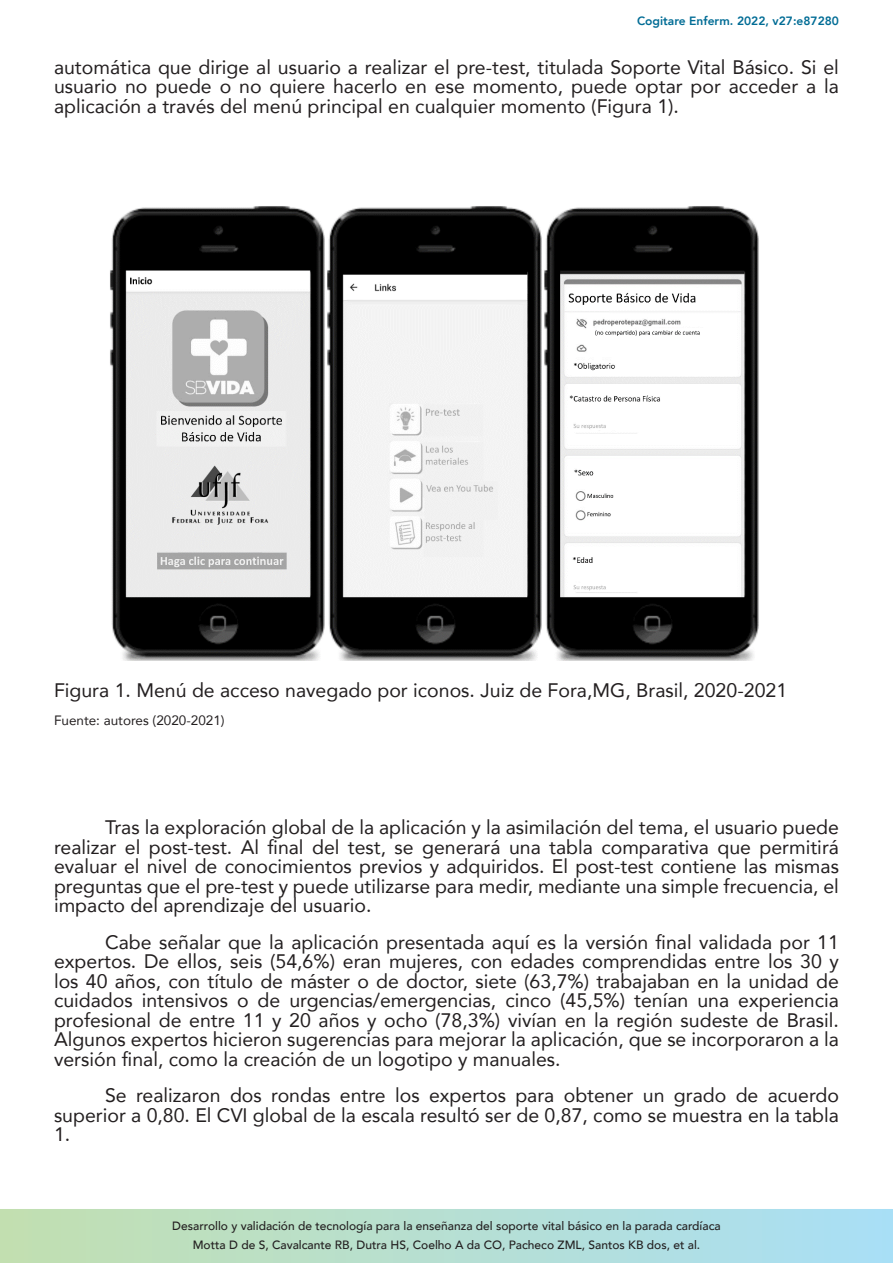
<style>
.page{position:relative;width:893px;height:1263px;background:#fff}
.page>*{position:absolute;margin:0;border:0;box-sizing:border-box;transform-origin:0 0}
.TEXTO{font:19.5px/19.5px "Avenir";color:#231f20;text-align:justify}
.TEXTO-2{font:13.5px "Avenir";color:#231f20}
.t1{font:500 12px/18.6px "Avenir";color:#231f20;text-align:center}
.t2{font:800 12px "Avenir";color:#006c95}
</style>
<div class="page">
<svg style="left:0;top:1209px;width:893px;height:54px;background:#b6dfd2"></svg>
<img style="left:110px;top:206px;width:649px;height:454px">
<p class="t2" style="left:637px;top:10px;width:203px">Cogitare Enferm. 2022, v27:e87280</p>
<p class="TEXTO" style="left:54px;top:56px;width:786px">automática que dirige al usuario a realizar el pre-test, titulada Soporte Vital Básico. Si el usuario no puede o no quiere hacerlo en ese momento, puede optar por acceder a la aplicación a través del menú principal en cualquier momento (Figura 1).</p>
<p class="TEXTO" style="left:54px;top:680px;width:735px">Figura 1. Menú de acceso navegado por iconos. Juiz de Fora,MG, Brasil, 2020-2021</p>
<p class="TEXTO-2" style="left:54px;top:709px;width:172px">Fuente: autores (2020-2021)</p>
<p class="TEXTO" style="left:54px;top:817px;width:786px;text-indent:51px">Tras la exploración global de la aplicación y la asimilación del tema, el usuario puede realizar el post-test. Al final del test, se generará una tabla comparativa que permitirá evaluar el nivel de conocimientos previos y adquiridos. El post-test contiene las mismas preguntas que el pre-test y puede utilizarse para medir, mediante una simple frecuencia, el impacto del aprendizaje del usuario.</p>
<p class="TEXTO" style="left:54px;top:932px;width:786px;text-indent:51px">Cabe señalar que la aplicación presentada aquí es la versión final validada por 11 expertos. De ellos, seis (54,6%) eran mujeres, con edades comprendidas entre los 30 y los 40 años, con título de máster o de doctor, siete (63,7%) trabajaban en la unidad de cuidados intensivos o de urgencias/emergencias, cinco (45,5%) tenían una experiencia profesional de entre 11 y 20 años y ocho (78,3%) vivían en la región sudeste de Brasil.<br>Algunos expertos hicieron sugerencias para mejorar la aplicación, que se incorporaron a la versión final, como la creación de un logotipo y manuales.</p>
<p class="TEXTO" style="left:54px;top:1085px;width:786px;text-indent:51px">Se realizaron dos rondas entre los expertos para obtener un grado de acuerdo superior a 0,80. El CVI global de la escala resultó ser de 0,87, como se muestra en la tabla 1.</p>
<p class="t1" style="left:172px;top:1216px;width:550px">Desarrollo y validación de tecnología para la enseñanza del soporte vital básico en la parada cardíaca<br>Motta D de S, Cavalcante RB, Dutra HS, Coelho A da CO, Pacheco ZML, Santos KB dos, et al.</p>
</div>
